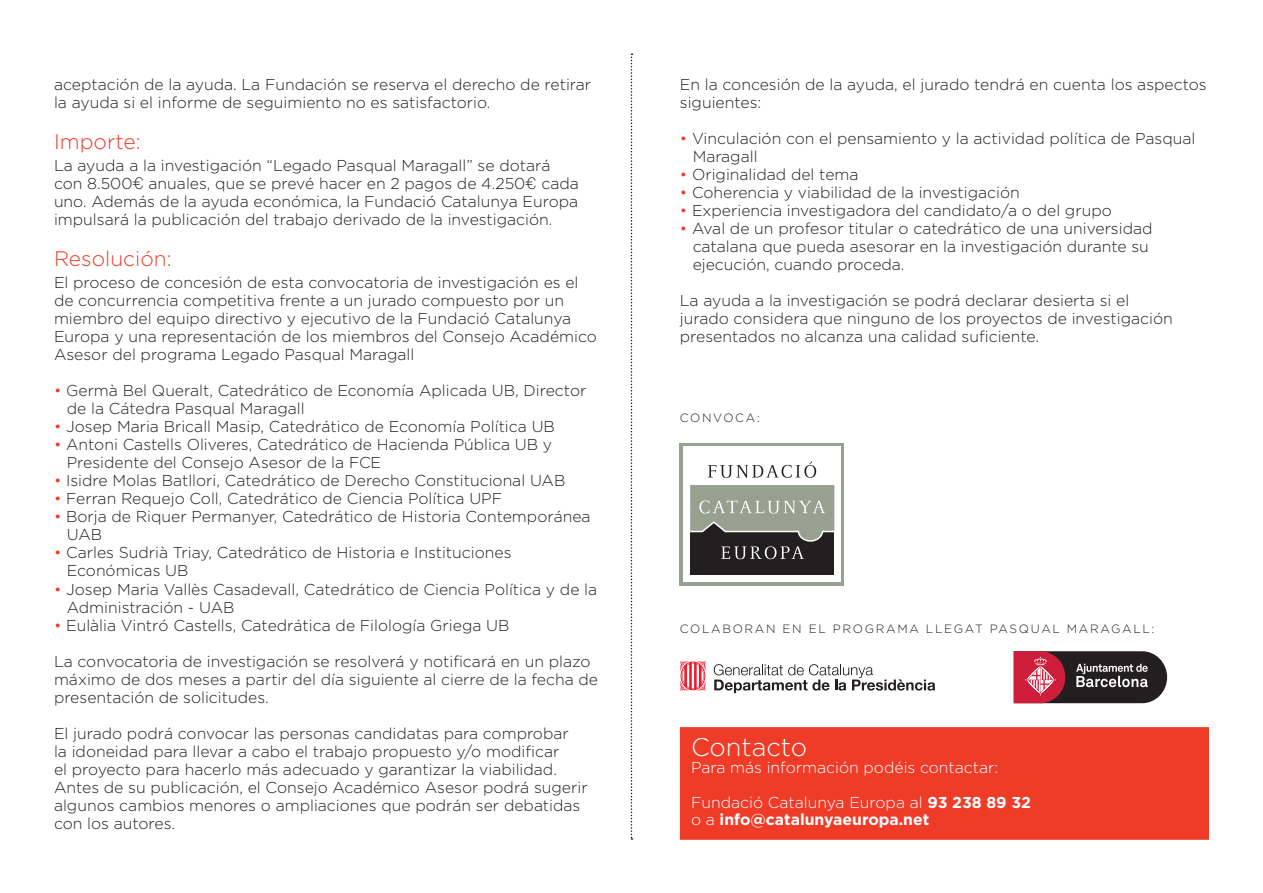
<style>
.page{position:relative;width:1263px;height:893px;background:#fff}
.page>*{position:absolute;margin:0;border:0;box-sizing:border-box;transform-origin:0 0}
.t1{font:300 25.5px "Gotham";color:#fff}
.t2{font:300 21px "Gotham";color:#ef3c29}
.t3{font:300 15.75px/18px "Gotham";color:#231f20}
.t4{font:300 15.75px/34.5px "Gotham";color:#fff}
.t5{font:700 15.75px "Gotham";color:#fff}
.t6{font:300 12px "Gotham";letter-spacing:.14em;color:#231f20}
.s1{font-family:"Benton Sans"}
.s2{color:#ef3c29}
.s3{font-weight:700}
.s4{font-weight:300}
</style>
<div class="page">
<svg style="left:631px;top:53px;width:1px;height:787px"></svg>
<div style="left:680px;top:727px;width:529px;height:113px;background:#ef3c29;border:1px solid #ef3c29"></div>
<div style="left:680px;top:443px;width:164px;height:142px;background:#96a28f"></div>
<div style="left:683px;top:447px;width:158px;height:135px;background:#fff"></div>
<div style="left:690px;top:511px;width:144px;height:63px;background:#231f20"></div>
<svg style="left:690px;top:461px;width:145px;height:98px"></svg>
<svg style="left:680px;top:661px;width:26px;height:30px"></svg>
<svg style="left:714px;top:664px;width:221px;height:29px"></svg>
<svg style="left:1014px;top:651px;width:153px;height:52px;background:#6f3f47"></svg>
<p class="t3" style="left:54px;top:75px;width:539px">aceptación de la ayuda. La Fundación se reserva el derecho de retirar la ayuda si el informe de seguimiento no es satisfactorio.</p>
<h2 class="t2" style="left:54px;top:130px;width:88px">Importe:</h2>
<p class="t3" style="left:54px;top:156px;width:526px">La ayuda a la investigación “Legado Pasqual Maragall” se dotará con 8.500<span class="s1">€</span> anuales, que se prevé hacer en 2 pagos de 4.250<span class="s1">€</span> cada uno. Además de la ayuda económica, la Fundació Catalunya Europa impulsará la publicación del trabajo derivado de la investigación.</p>
<h2 class="t2" style="left:54px;top:247px;width:119px">Resolución:</h2>
<p class="t3" style="left:54px;top:274px;width:544px">El proceso de concesión de esta convocatoria de investigación es el de concurrencia competitiva frente a un jurado compuesto por un miembro del equipo directivo y ejecutivo de la Fundació Catalunya Europa y una representación de los miembros del Consejo Académico Asesor del programa Legado Pasqual Maragall</p>
<p class="t3" style="left:67px;top:382px;width:521px;text-indent:-13px"><span class="s2">•</span> Germà Bel Queralt, Catedrático de Economía Aplicada UB, Director de la Cátedra Pasqual Maragall</p>
<p class="t3" style="left:54px;top:418px;width:502px"><span class="s2">•</span> Josep Maria Bricall Masip, Catedrático de Economía Política UB</p>
<p class="t3" style="left:67px;top:436px;width:487px;text-indent:-13px"><span class="s2">•</span> Antoni Castells Oliveres, Catedrático de Hacienda Pública UB y<br>Presidente del Consejo Asesor de la FCE</p>
<p class="t3" style="left:54px;top:472px;width:513px"><span class="s2">•</span> Isidre Molas Batllori, Catedrático de Derecho Constitucional UAB</p>
<p class="t3" style="left:54px;top:490px;width:450px"><span class="s2">•</span> Ferran Requejo Coll, Catedrático de Ciencia Política UPF</p>
<p class="t3" style="left:67px;top:508px;width:525px;text-indent:-13px"><span class="s2">•</span> Borja de Riquer Permanyer, Catedrático de Historia Contemporánea<br>UAB</p>
<p class="t3" style="left:67px;top:544px;width:446px;text-indent:-13px"><span class="s2">•</span> Carles Sudrià Triay, Catedrático de Historia e Instituciones<br>Económicas UB</p>
<p class="t3" style="left:67px;top:580px;width:532px;text-indent:-13px"><span class="s2">•</span> Josep Maria Vallès Casadevall, Catedrático de Ciencia Política y de la<br>Administración - UAB</p>
<p class="t3" style="left:54px;top:616px;width:457px"><span class="s2">•</span> Eulàlia Vintró Castells, Catedrática de Filología Griega UB</p>
<p class="t3" style="left:54px;top:652px;width:546px">La convocatoria de investigación se resolverá y notificará en un plazo máximo de dos meses a partir del día siguiente al cierre de la fecha de presentación de solicitudes.</p>
<p class="t3" style="left:54px;top:724px;width:535px">El jurado podrá convocar las personas candidatas para comprobar<br>la idoneidad para llevar a cabo el trabajo propuesto y/o modificar<br>el proyecto para hacerlo más adecuado y garantizar la viabilidad.<br>Antes de su publicación, el Consejo Académico Asesor podrá sugerir algunos cambios menores o ampliaciones que podrán ser debatidas con los autores.</p>
<p class="t3" style="left:680px;top:75px;width:528px">En la concesión de la ayuda, el jurado tendrá en cuenta los aspectos siguientes:</p>
<p class="t3" style="left:693px;top:129px;width:504px;text-indent:-13px"><span class="s2">•</span> Vinculación con el pensamiento y la actividad política de Pasqual<br>Maragall</p>
<p class="t3" style="left:680px;top:165px;width:180px"><span class="s2">•</span> Originalidad del tema</p>
<p class="t3" style="left:680px;top:183px;width:341px"><span class="s2">•</span> Coherencia y viabilidad de la investigación</p>
<p class="t3" style="left:680px;top:201px;width:433px"><span class="s2">•</span> Experiencia investigadora del candidato/a o del grupo</p>
<p class="t3" style="left:693px;top:219px;width:461px;text-indent:-13px"><span class="s2">•</span> Aval de un profesor titular o catedrático de una universidad catalana que pueda asesorar en la investigación durante su ejecución, cuando proceda.</p>
<p class="t3" style="left:680px;top:291px;width:494px">La ayuda a la investigación se podrá declarar desierta si el jurado considera que ninguno de los proyectos de investigación presentados no alcanza una calidad suficiente.</p>
<p class="t6" style="left:680px;top:412px;width:22px">Convoca</p>
<p class="t6" style="left:757px;top:412px;width:4px">:</p>
<p class="t6" style="left:680px;top:622px;width:476px">COLABORAN EN EL PROGRAMA LLEGAT PASQUAL MARAGALL:</p>
<h1 class="t1" style="left:691px;top:733px;width:118px">Contacto</h1>
<p class="t4" style="left:691px;top:750px;width:341px">Para más información podéis contactar:<br>Fundació Catalunya Europa al <span class="s3">93 238 89 32</span></p>
<p class="t5" style="left:691px;top:810px;width:240px"><span class="s4">o a</span> info@catalunyaeuropa.net</p>
</div>
